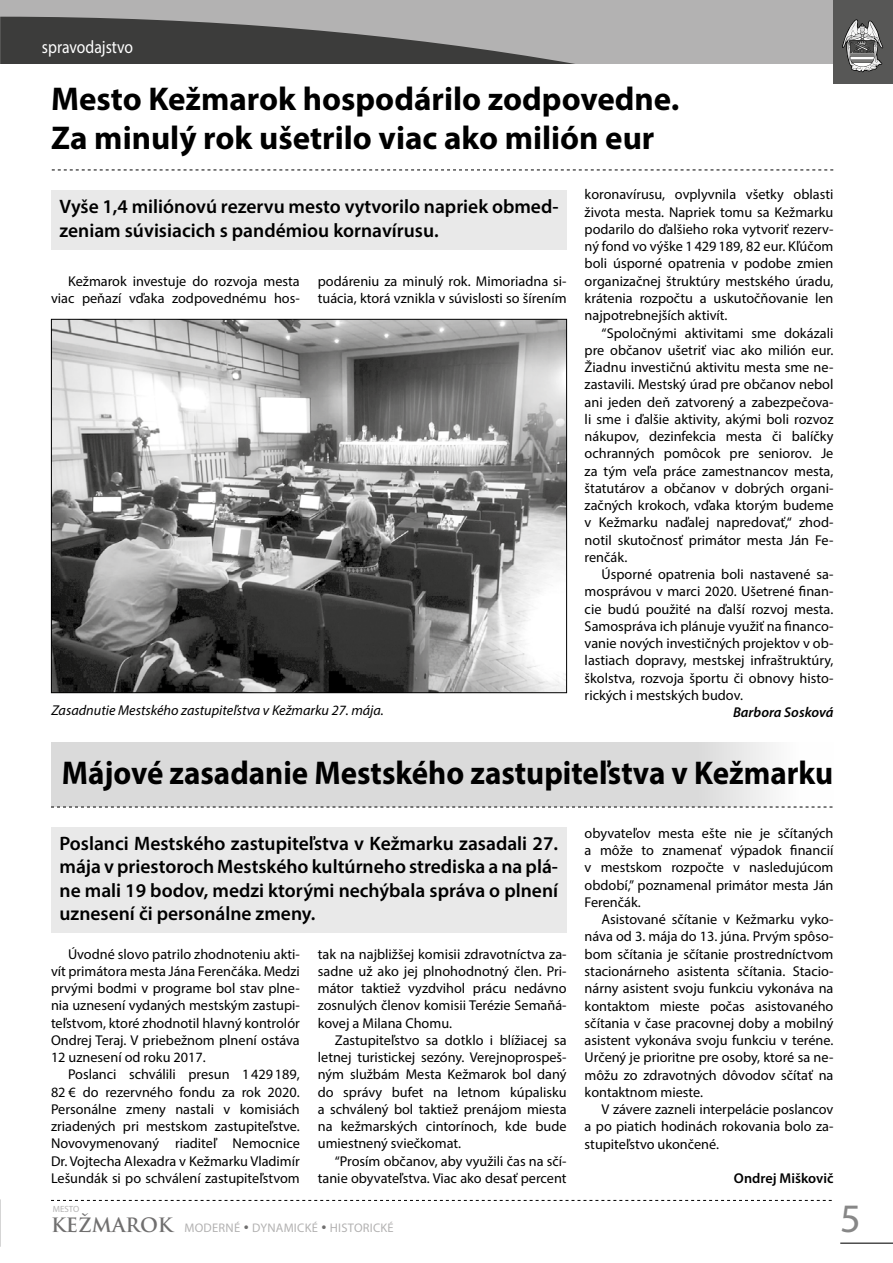
<style>
.page{position:relative;width:893px;height:1263px;background:#fff}
.page>*{position:absolute;margin:0;border:0;box-sizing:border-box;transform-origin:0 0}
.t1{font:40.5px "Myriad Pro";color:#878787}
.t2{font:700 33px/39.6px "Myriad Pro";color:#000}
.t3{font:700 33px "Myriad Pro";color:#000;scale:.94 1}
.t4{font:600 19.5px/23.4px "Myriad Pro";color:#000}
.t5{font:700 19.35px "Trajan Pro";color:#706f6f}
.t6{font:18px "Myriad Pro";color:#fff;scale:.87 1}
.t7{font:14.25px/17.2px "Myriad Pro";color:#000;text-align:justify}
.t8{font:italic 14.25px "Myriad Pro";color:#000}
.t9{font:italic 600 14.25px "Myriad Pro";color:#000}
.t10{font:600 14.25px "Myriad Pro";color:#000}
.t11{font:12.45px "Myriad Pro";letter-spacing:.02em;color:#b3b2b2}
.t12{font:9px "Myriad Pro";color:#b3b2b2}
.s1{color:#706f6f}
</style>
<div class="page">
<div style="left:0;top:0;width:834px;height:64px;background:#b3b2b2"></div>
<svg style="left:0;top:17px;width:575px;height:47px"></svg>
<div style="left:834px;top:0;width:59px;height:84px;background:#575756"></div>
<svg style="left:842px;top:20px;width:41px;height:52px"></svg>
<svg style="left:51px;top:1200px;width:781px;height:1px"></svg>
<hr style="left:840px;top:1242px;width:53px;height:2px;background:#000">
<hr style="left:0;top:1199px;width:1px;height:64px;background:#b3b2b2">
<svg style="left:0;top:1199px;width:1px;height:48px"></svg>
<svg style="left:52px;top:170px;width:781px;height:1px"></svg>
<img style="left:53px;top:321px;width:512px;height:370px">
<div style="left:51px;top:190px;width:516px;height:60px;background:#e9e9e9"></div>
<div style="left:51px;top:827px;width:516px;height:105px;background:#e9e9e9"></div>
<div style="left:51px;top:742px;width:782px;height:65px;background:#dadada"></div>
<svg style="left:51px;top:807px;width:782px;height:1px"></svg>
<p class="t6" style="left:42px;top:36px;width:106px">spravodajstvo</p>
<h2 class="t2" style="left:51px;top:78px;width:630px">Mesto Kežmarok hospodárilo zodpovedne.<br>Za minulý rok ušetrilo viac ako milión eur</h2>
<h3 class="t4" style="left:60px;top:195px;width:500px">Vyše 1,4 miliónovú rezervu mesto vytvorilo napriek obmed&shy;zeniam súvisiacich s pandémiou kornavírusu.</h3>
<p class="t7" style="left:51px;top:272px;width:250px;text-align:right">Kežmarok investuje do rozvoja mesta viac peňazí vďaka zodpovednému hos-</p>
<p class="t7" style="left:318px;top:272px;width:250px">podáreniu za minulý rok. Mimoriadna si&shy;tuácia, ktorá vznikla v súvislosti so šírením</p>
<p class="t8" style="left:51px;top:702px;width:334px">Zasadnutie Mestského zastupiteľstva v Kežmarku 27. mája.</p>
<p class="t7" style="left:585px;top:186px;width:250px">koronavírusu, ovplyvnila všetky oblasti života mesta. Napriek tomu sa Kežmarku podarilo do ďalšieho roka vytvoriť rezerv&shy;ný fond vo výške 1429189, 82 eur. Kľúčom boli úsporné opatrenia v podobe zmien organizačnej štruktúry mestského úradu, krátenia rozpočtu a uskutočňovanie len najpotrebnejších aktivít.</p>
<p class="t7" style="left:585px;top:324px;width:250px;text-indent:17px">“Spoločnými aktivitami sme dokázali pre občanov ušetriť viac ako milión eur.<br>Žiadnu investičnú aktivitu mesta sme ne&shy;zastavili. Mestský úrad pre občanov nebol ani jeden deň zatvorený a zabezpečova&shy;li sme i ďalšie aktivity, akými boli rozvoz nákupov, dezinfekcia mesta či balíčky ochranných pomôcok pre seniorov. Je za tým veľa práce zamestnancov mesta, štatutárov a občanov v dobrých organi&shy;začných krokoch, vďaka ktorým budeme v Kežmarku naďalej napredovať,“ zhod&shy;notil skutočnosť primátor mesta Ján Fe&shy;renčák.</p>
<p class="t7" style="left:585px;top:565px;width:250px;text-indent:17px">Úsporné opatrenia boli nastavené sa&shy;mosprávou v marci 2020. Ušetrené finan&shy;cie budú použité na ďalší rozvoj mesta.<br>Samospráva ich plánuje využiť na financo&shy;vanie nových investičných projektov v ob&shy;lastiach dopravy, mestskej infraštruktúry, školstva, rozvoja športu či obnovy histo&shy;rických i mestských budov.</p>
<p class="t9" style="left:733px;top:705px;width:102px">Barbora Sosková</p>
<h2 class="t3" style="left:62px;top:751px;width:822px">Májové zasadanie Mestského zastupiteľstva v Kežmarku</h2>
<h3 class="t4" style="left:60px;top:831px;width:500px;text-align:justify">Poslanci Mestského zastupiteľstva v Kežmarku zasadali 27. mája v priestoroch Mestského kultúrneho strediska a na plá&shy;ne mali 19 bodov, medzi ktorými nechýbala správa o plnení uznesení či personálne zmeny.</h3>
<p class="t7" style="left:51px;top:945px;width:250px;text-indent:17px">Úvodné slovo patrilo zhodnoteniu akti&shy;vít primátora mesta Jána Ferenčáka. Medzi prvými bodmi v programe bol stav plne&shy;nia uznesení vydaných mestským zastupi&shy;teľstvom, ktoré zhodnotil hlavný kontrolór Ondrej Teraj. V priebežnom plnení ostáva 12 uznesení od roku 2017.</p>
<p class="t7" style="left:51px;top:1066px;width:250px;text-indent:17px">Poslanci schválili presun 1429189, 82 € do rezervného fondu za rok 2020.<br>Personálne zmeny nastali v komisiách zriadených pri mestskom zastupiteľstve.<br>Novovymenovaný riaditeľ Nemocnice Dr. Vojtecha Alexadra v Kežmarku Vladimír Lešundák si po schválení zastupiteľstvom</p>
<p class="t7" style="left:318px;top:945px;width:250px">tak na najbližšej komisii zdravotníctva za&shy;sadne už ako jej plnohodnotný člen. Pri&shy;mátor taktiež vyzdvihol prácu nedávno zosnulých členov komisii Terézie Semaňá&shy;kovej a Milana Chomu.</p>
<p class="t7" style="left:318px;top:1031px;width:250px;text-indent:17px">Zastupiteľstvo sa dotklo i blížiacej sa letnej turistickej sezóny. Verejnoprospeš&shy;ným službám Mesta Kežmarok bol daný do správy bufet na letnom kúpalisku a schválený bol taktiež prenájom miesta na kežmarských cintorínoch, kde bude umiestnený sviečkomat.</p>
<p class="t7" style="left:318px;top:1152px;width:250px;text-align:right">“Prosím občanov, aby využili čas na sčí&shy;tanie obyvateľstva. Viac ako desať percent</p>
<p class="t12" style="left:53px;top:1204px;width:28px">MESTO</p>
<h3 class="t5" style="left:51px;top:1212px;width:123px">KEŽMAROK</h3>
<p class="t11" style="left:184px;top:1220px;width:211px">MODERNÉ <span class="s1">•</span> DYNAMICKÉ <span class="s1">•</span> HISTORICKÉ</p>
<p class="t7" style="left:585px;top:824px;width:250px">obyvateľov mesta ešte nie je sčítaných a môže to znamenať výpadok financií v mestskom rozpočte v nasledujúcom období,” poznamenal primátor mesta Ján Ferenčák.</p>
<p class="t7" style="left:585px;top:910px;width:250px;text-indent:17px">Asistované sčítanie v Kežmarku vyko&shy;náva od 3. mája do 13. júna. Prvým spôso&shy;bom sčítania je sčítanie prostredníctvom stacionárneho asistenta sčítania. Stacio&shy;nárny asistent svoju funkciu vykonáva na kontaktom mieste počas asistovaného sčítania v čase pracovnej doby a mobilný asistent vykonáva svoju funkciu v teréne.<br>Určený je prioritne pre osoby, ktoré sa ne&shy;môžu zo zdravotných dôvodov sčítať na kontaktnom mieste.</p>
<p class="t7" style="left:585px;top:1100px;width:250px;text-indent:17px">V závere zazneli interpelácie poslancov a po piatich hodinách rokovania bolo za&shy;stupiteľstvo ukončené.</p>
<p class="t10" style="left:734px;top:1169px;width:101px">Ondrej Miškovič</p>
<h1 class="t1" style="left:840px;top:1193px;width:22px">5</h1>
</div>
